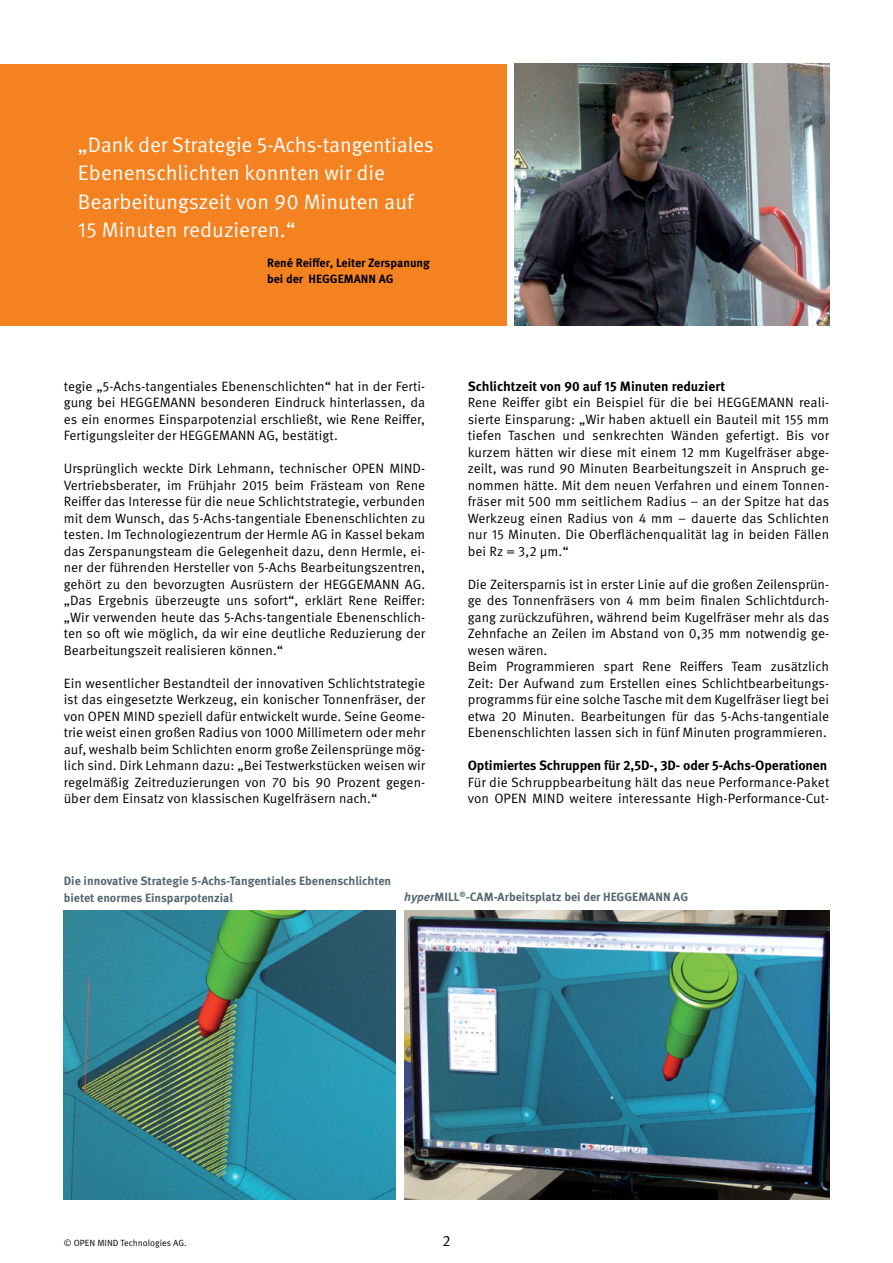
<style>
.page{position:relative;width:893px;height:1263px;background:#fff}
.page>*{position:absolute;margin:0;border:0;box-sizing:border-box;transform-origin:0 0}
.t1{font:21px/28.5px "Meta Pro";color:#fff}
.t2{font:15px "Meta Pro";color:#000}
.t3{font:13.5px/16.5px "Meta Pro";color:#000;text-align:justify}
.t4{font:700 13.5px "Meta Pro";letter-spacing:-.01em;color:#000}
.t5{font:700 12px/16.5px "Meta Pro";color:#546670}
.t6{font:700 12px/16.5px "Meta Pro";color:#000}
.t7{font:9px "Meta Pro";color:#000}
.s1{font-style:italic}
</style>
<div class="page">
<img style="left:514px;top:64px;width:315px;height:261px">
<div style="left:0;top:64px;width:506px;height:261px;background:#f58220"></div>
<img style="left:64px;top:910px;width:331px;height:289px">
<img style="left:404px;top:910px;width:425px;height:289px">
<h1 class="t1" style="left:78px;top:131px;width:357px">„Dank der Strategie 5-Achs-tangentiales Ebenenschlichten konnten wir die Bearbeitungszeit von 90 Minuten auf 15 Minuten reduzieren.“</h1>
<p class="t6" style="left:267px;top:254px;width:164px">René Reiffer, Leiter Zerspanung bei der HEGGEMANN AG</p>
<p class="t3" style="left:64px;top:378px;width:363px">tegie „5-Achs-tangentiales Ebenenschlichten“ hat in der Ferti&shy;gung bei HEGGEMANN besonderen Eindruck hinterlassen, da es ein enormes Einsparpotenzial erschließt, wie Rene Reiffer, Fertigungsleiter der HEGGEMANN AG, bestätigt.</p>
<p class="t3" style="left:64px;top:460px;width:363px">Ursprünglich weckte Dirk Lehmann, technischer OPEN MIND-Vertriebsberater, im Frühjahr 2015 beim Frästeam von Rene Reiffer das Interesse für die neue Schlichtstrategie, verbunden mit dem Wunsch, das 5-Achs-tangentiale Ebenenschlichten zu testen. Im Technologiezentrum der Hermle AG in Kassel bekam das Zerspanungsteam die Gelegenheit dazu, denn Hermle, ei&shy;ner der führenden Hersteller von 5-Achs Bearbeitungszentren, gehört zu den bevorzugten Ausrüstern der HEGGEMANN AG. „Das Ergebnis überzeugte uns sofort“, erklärt Rene Reiffer: „Wir verwenden heute das 5-Achs-tangentiale Ebenenschlich&shy;ten so oft wie möglich, da wir eine deutliche Reduzierung der Bearbeitungszeit realisieren können.“</p>
<p class="t3" style="left:64px;top:675px;width:363px">Ein wesentlicher Bestandteil der innovativen Schlichtstrategie ist das eingesetzte Werkzeug, ein konischer Tonnenfräser, der von OPEN MIND speziell dafür entwickelt wurde. Seine Geome&shy;trie weist einen großen Radius von 1000 Millimetern oder mehr auf, weshalb beim Schlichten enorm große Zeilensprünge mög&shy;lich sind. Dirk Lehmann dazu: „Bei Testwerkstücken weisen wir regelmäßig Zeitreduzierungen von 70 bis 90 Prozent gegen&shy;über dem Einsatz von klassischen Kugelfräsern nach.“</p>
<p class="t4" style="left:468px;top:377px;width:259px">Schlichtzeit von 90 auf 15 Minuten reduziert</p>
<p class="t3" style="left:468px;top:394px;width:363px">Rene Reiffer gibt ein Beispiel für die bei HEGGEMANN reali&shy;sierte Einsparung: „Wir haben aktuell ein Bauteil mit 155 mm tiefen Taschen und senkrechten Wänden gefertigt. Bis vor kurzem hätten wir diese mit einem 12 mm Kugelfräser abge&shy;zeilt, was rund 90 Minuten Bearbeitungszeit in Anspruch ge&shy;nommen hätte. Mit dem neuen Verfahren und einem Tonnen&shy;fräser mit 500 mm seitlichem Radius – an der Spitze hat das Werkzeug einen Radius von 4 mm – dauerte das Schlichten nur 15 Minuten. Die Oberflächenqualität lag in beiden Fällen bei Rz = 3,2 µm.“</p>
<p class="t3" style="left:468px;top:576px;width:363px;text-align:left">Die Zeitersparnis ist in erster Linie auf die großen Zeilensprün&shy;ge des Tonnenfräsers von 4 mm beim finalen Schlichtdurch&shy;gang zurückzuführen, während beim Kugelfräser mehr als das Zehnfache an Zeilen im Abstand von 0,35 mm notwendig ge&shy;wesen wären.<br>Beim Programmieren spart Rene Reiffers Team zusätzlich Zeit: Der Aufwand zum Erstellen eines Schlichtbearbeitungs&shy;programms für eine solche Tasche mit dem Kugelfräser liegt bei etwa 20 Minuten. Bearbeitungen für das 5-Achs-tangentiale Ebenenschlichten lassen sich in fünf Minuten programmieren.</p>
<p class="t4" style="left:468px;top:757px;width:361px">Optimiertes Schruppen für 2,5D-, 3D- oder 5-Achs-Operationen</p>
<p class="t3" style="left:468px;top:774px;width:363px">Für die Schruppbearbeitung hält das neue Performance-Paket von OPEN MIND weitere interessante High-Performance-Cut-</p>
<p class="t5" style="left:64px;top:873px;width:329px">Die innovative Strategie 5-Achs-Tangentiales Ebenenschlichten bietet enormes Einsparpotenzial</p>
<p class="t5" style="left:404px;top:889px;width:285px"><span class="s1">hyper</span>MILL<sup>®</sup>-CAM-Arbeitsplatz bei der HEGGEMANN AG</p>
<p class="t7" style="left:64px;top:1237px;width:124px">© OPEN MIND Technologies AG.</p>
<p class="t2" style="left:442px;top:1232px;width:9px">2</p>
</div>
